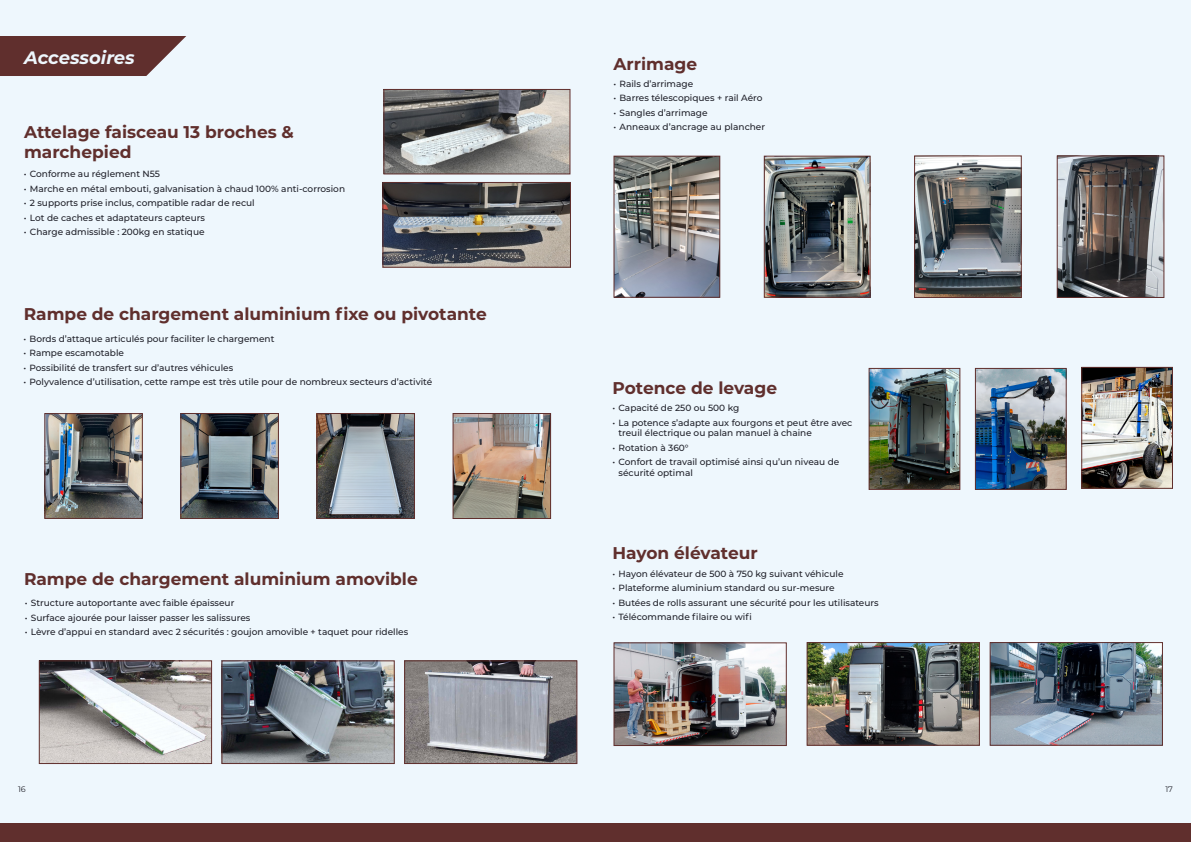
<style>
.page{position:relative;width:1191px;height:842px;background:#eef7fd}
.page>*{position:absolute;margin:0;border:0;box-sizing:border-box;transform-origin:0 0}
.t1{font:italic 700 18px "Montserrat";color:#eef7fd}
.t2{font:700 17px/20.4px "Montserrat";color:#602f2d}
.t3{font:500 9px/10.8px "Montserrat";color:#20212a}
.t4{font:8px "Montserrat";color:#20212a}
</style>
<div class="page">
<div style="left:0;top:824px;width:1191px;height:18px;background:#602f2d"></div>
<svg style="left:0;top:36px;width:186px;height:40px;background:#6f4443"></svg>
<img style="left:615px;top:158px;width:103px;height:138px">
<div style="left:613px;top:156px;width:107px;height:142px;border:1px solid #602f2d"></div>
<img style="left:766px;top:158px;width:102px;height:138px">
<div style="left:764px;top:156px;width:106px;height:142px;border:1px solid #602f2d"></div>
<img style="left:916px;top:157px;width:103px;height:139px">
<div style="left:914px;top:155px;width:107px;height:143px;border:1px solid #602f2d"></div>
<img style="left:1058px;top:157px;width:104px;height:139px">
<div style="left:1056px;top:155px;width:108px;height:143px;border:1px solid #602f2d"></div>
<img style="left:870px;top:370px;width:88px;height:118px">
<div style="left:868px;top:368px;width:92px;height:122px;border:1px solid #602f2d"></div>
<img style="left:977px;top:370px;width:87px;height:118px">
<div style="left:975px;top:368px;width:91px;height:122px;border:1px solid #602f2d"></div>
<img style="left:1083px;top:369px;width:88px;height:118px">
<div style="left:1081px;top:367px;width:92px;height:122px;border:1px solid #602f2d"></div>
<img style="left:41px;top:662px;width:169px;height:100px">
<div style="left:39px;top:660px;width:173px;height:104px;border:1px solid #602f2d"></div>
<img style="left:615px;top:644px;width:170px;height:100px">
<div style="left:613px;top:642px;width:174px;height:104px;border:1px solid #602f2d"></div>
<img style="left:223px;top:662px;width:170px;height:100px">
<div style="left:221px;top:660px;width:174px;height:104px;border:1px solid #602f2d"></div>
<img style="left:808px;top:644px;width:170px;height:100px">
<div style="left:806px;top:642px;width:174px;height:104px;border:1px solid #602f2d"></div>
<img style="left:991px;top:644px;width:170px;height:100px">
<div style="left:989px;top:642px;width:174px;height:104px;border:1px solid #602f2d"></div>
<img style="left:182px;top:415px;width:95px;height:102px">
<div style="left:180px;top:413px;width:99px;height:106px;border:1px solid #602f2d"></div>
<img style="left:318px;top:415px;width:95px;height:102px">
<div style="left:316px;top:413px;width:99px;height:106px;border:1px solid #602f2d"></div>
<img style="left:454px;top:415px;width:95px;height:102px">
<div style="left:452px;top:413px;width:99px;height:106px;border:1px solid #602f2d"></div>
<img style="left:46px;top:415px;width:95px;height:102px">
<div style="left:44px;top:413px;width:99px;height:106px;border:1px solid #602f2d"></div>
<img style="left:406px;top:662px;width:169px;height:100px">
<div style="left:404px;top:660px;width:173px;height:104px;border:1px solid #602f2d"></div>
<img style="left:385px;top:91px;width:183px;height:81px">
<div style="left:383px;top:89px;width:187px;height:85px;border:1px solid #602f2d"></div>
<img style="left:384px;top:184px;width:185px;height:82px">
<div style="left:382px;top:182px;width:189px;height:86px;border:1px solid #602f2d"></div>
<h1 class="t1" style="left:24px;top:45px;width:112px">Accessoires</h1>
<h2 class="t2" style="left:613px;top:53px;width:85px">Arrimage</h2>
<p class="t3" style="left:613px;top:78px;width:81px">• Rails d’arrimage</p>
<p class="t3" style="left:613px;top:92px;width:150px">• Barres télescopiques + rail Aéro</p>
<p class="t3" style="left:613px;top:107px;width:96px">• Sangles d’arrimage</p>
<p class="t3" style="left:613px;top:121px;width:153px">• Anneaux d’ancrage au plancher</p>
<h2 class="t2" style="left:24px;top:120px;width:271px">Attelage faisceau 13 broches &amp; marchepied</h2>
<p class="t3" style="left:24px;top:168px;width:138px">• Conforme au réglement N55</p>
<p class="t3" style="left:24px;top:183px;width:323px">• Marche en métal embouti, galvanisation à chaud 100% anti-corrosion</p>
<p class="t3" style="left:24px;top:197px;width:232px">• 2 supports prise inclus, compatible radar de recul</p>
<p class="t3" style="left:24px;top:212px;width:183px">• Lot de caches et adaptateurs capteurs</p>
<p class="t3" style="left:24px;top:226px;width:182px">• Charge admissible : 200kg en statique</p>
<h2 class="t2" style="left:24px;top:303px;width:464px">Rampe de chargement aluminium fixe ou pivotante</h2>
<p class="t3" style="left:24px;top:333px;width:252px">• Bords d’attaque articulés pour faciliter le chargement</p>
<p class="t3" style="left:24px;top:347px;width:102px">• Rampe escamotable</p>
<p class="t3" style="left:24px;top:362px;width:211px">• Possibilité de transfert sur d’autres véhicules</p>
<p class="t3" style="left:24px;top:376px;width:410px">• Polyvalence d’utilisation, cette rampe est très utile pour de nombreux secteurs d’activité</p>
<h2 class="t2" style="left:24px;top:568px;width:395px">Rampe de chargement aluminium amovible</h2>
<p class="t3" style="left:25px;top:597px;width:211px">• Structure autoportante avec faible épaisseur</p>
<p class="t3" style="left:25px;top:612px;width:227px">• Surface ajourée pour laisser passer les salissures</p>
<p class="t3" style="left:25px;top:626px;width:385px">• Lèvre d’appui en standard avec 2 sécurités : goujon amovible + taquet pour ridelles</p>
<h2 class="t2" style="left:612px;top:377px;width:166px">Potence de levage</h2>
<p class="t3" style="left:612px;top:402px;width:128px">• Capacité de 250 ou 500 kg</p>
<p class="t3" style="left:618px;top:417px;width:235px;text-indent:-6px">• La potence s’adapte aux fourgons et peut être avec treuil électrique ou palan manuel à chaine</p>
<p class="t3" style="left:612px;top:442px;width:78px">• Rotation à 360°</p>
<p class="t3" style="left:618px;top:456px;width:222px;text-indent:-6px">• Confort de travail optimisé ainsi qu’un niveau de sécurité optimal</p>
<h2 class="t2" style="left:612px;top:542px;width:147px">Hayon élévateur</h2>
<p class="t3" style="left:612px;top:568px;width:232px">• Hayon élévateur de 500 à 750 kg suivant véhicule</p>
<p class="t3" style="left:612px;top:582px;width:224px">• Plateforme aluminium standard ou sur-mesure</p>
<p class="t3" style="left:612px;top:596px;width:268px">• Butées de rolls assurant une sécurité pour les utilisateurs</p>
<p class="t3" style="left:612px;top:611px;width:141px">• Télécommande filaire ou wifi</p>
<p class="t4" style="left:18px;top:784px;width:9px">16</p>
<p class="t4" style="left:1165px;top:784px;width:9px">17</p>
</div>
